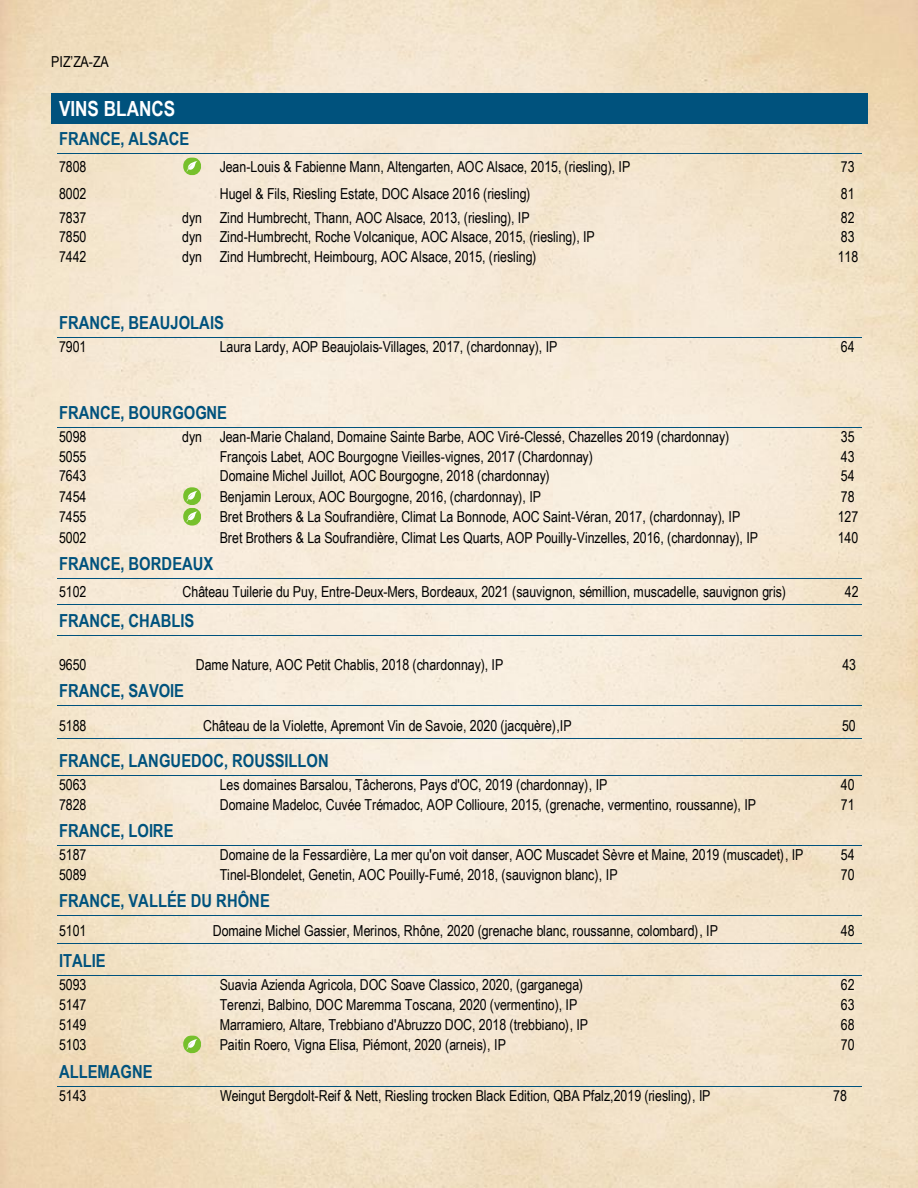
<style>
.page{position:relative;width:918px;height:1188px;background:#fff}
.page>*{position:absolute;margin:0;border:0;box-sizing:border-box;transform-origin:0 0}
.t1{font:700 20.85px "Arial Narrow";color:#fff}
.t2{font:700 18px "Arial Narrow";letter-spacing:.005em;color:#00527d}
.t3{font:15.15px "Arial Narrow";letter-spacing:-.005em;color:#000}
</style>
<div class="page">
<img style="left:0;top:0;width:918px;height:1188px">
<div style="left:59px;top:93px;width:800px;height:31px;background:#00527d"></div>
<hr style="left:57px;top:153px;width:804px;height:1px;background:#00527d">
<hr style="left:57px;top:337px;width:804px;height:1px;background:#00527d">
<hr style="left:57px;top:427px;width:804px;height:1px;background:#00527d">
<hr style="left:57px;top:578px;width:804px;height:1px;background:#00527d">
<hr style="left:57px;top:605px;width:804px;height:1px;background:#00527d">
<hr style="left:57px;top:635px;width:804px;height:1px;background:#00527d">
<hr style="left:57px;top:705px;width:804px;height:1px;background:#00527d">
<hr style="left:57px;top:738px;width:804px;height:1px;background:#00527d">
<hr style="left:57px;top:775px;width:804px;height:1px;background:#00527d">
<hr style="left:57px;top:845px;width:804px;height:1px;background:#00527d">
<hr style="left:57px;top:915px;width:804px;height:1px;background:#00527d">
<hr style="left:57px;top:943px;width:804px;height:1px;background:#00527d">
<hr style="left:57px;top:976px;width:804px;height:1px;background:#00527d">
<hr style="left:57px;top:1086px;width:804px;height:1px;background:#00527d">
<div style="left:183px;top:157px;width:18px;height:18px;background:#76c02c;border-radius:50%"></div>
<svg style="left:187px;top:161px;width:11px;height:11px"></svg>
<div style="left:183px;top:487px;width:18px;height:18px;background:#76c02c;border-radius:50%"></div>
<svg style="left:187px;top:491px;width:10px;height:10px"></svg>
<div style="left:183px;top:508px;width:18px;height:18px;background:#76c02c;border-radius:50%"></div>
<svg style="left:187px;top:511px;width:11px;height:11px"></svg>
<div style="left:183px;top:1035px;width:18px;height:18px;background:#76c02c;border-radius:50%"></div>
<svg style="left:187px;top:1039px;width:11px;height:11px"></svg>
<p class="t3" style="left:51px;top:53px;width:59px">PIZ’ZA-ZA</p>
<p class="t1" style="left:59px;top:96px;width:118px">VINS BLANCS</p>
<p class="t2" style="left:59px;top:128px;width:132px">FRANCE, ALSACE</p>
<p class="t3" style="left:59px;top:158px;width:29px">7808</p>
<p class="t3" style="left:220px;top:158px;width:412px">Jean-Louis &amp; Fabienne Mann, Altengarten, AOC Alsace, 2015, (riesling), IP</p>
<p class="t3" style="left:841px;top:158px;width:15px">73</p>
<p class="t3" style="left:59px;top:185px;width:29px">8002</p>
<p class="t3" style="left:220px;top:185px;width:312px">Hugel &amp; Fils, Riesling Estate, DOC Alsace 2016 (riesling)</p>
<p class="t3" style="left:841px;top:185px;width:15px">81</p>
<p class="t3" style="left:59px;top:208px;width:29px">7837</p>
<p class="t3" style="left:182px;top:208px;width:21px">dyn</p>
<p class="t3" style="left:220px;top:208px;width:312px">Zind Humbrecht, Thann, AOC Alsace, 2013, (riesling), IP</p>
<p class="t3" style="left:841px;top:208px;width:15px">82</p>
<p class="t3" style="left:59px;top:228px;width:29px">7850</p>
<p class="t3" style="left:182px;top:228px;width:21px">dyn</p>
<p class="t3" style="left:220px;top:228px;width:377px">Zind-Humbrecht, Roche Volcanique, AOC Alsace, 2015, (riesling), IP</p>
<p class="t3" style="left:841px;top:228px;width:15px">83</p>
<p class="t3" style="left:59px;top:248px;width:29px">7442</p>
<p class="t3" style="left:182px;top:248px;width:21px">dyn</p>
<p class="t3" style="left:220px;top:248px;width:318px">Zind Humbrecht, Heimbourg, AOC Alsace, 2015, (riesling)</p>
<p class="t3" style="left:838px;top:248px;width:22px">118</p>
<p class="t2" style="left:59px;top:312px;width:166px">FRANCE, BEAUJOLAIS</p>
<p class="t3" style="left:59px;top:338px;width:29px">7901</p>
<p class="t3" style="left:220px;top:338px;width:339px">Laura Lardy, AOP Beaujolais-Villages, 2017, (chardonnay), IP</p>
<p class="t3" style="left:841px;top:338px;width:15px">64</p>
<p class="t2" style="left:59px;top:402px;width:170px">FRANCE, BOURGOGNE</p>
<p class="t3" style="left:59px;top:428px;width:29px">5098</p>
<p class="t3" style="left:182px;top:428px;width:21px">dyn</p>
<p class="t3" style="left:220px;top:428px;width:511px">Jean-Marie Chaland, Domaine Sainte Barbe, AOC Viré-Clessé, Chazelles 2019 (chardonnay)</p>
<p class="t3" style="left:841px;top:428px;width:15px">35</p>
<p class="t3" style="left:59px;top:447px;width:29px">5055</p>
<p class="t3" style="left:220px;top:447px;width:375px">François Labet, AOC Bourgogne Vieilles-vignes, 2017 (Chardonnay)</p>
<p class="t3" style="left:841px;top:447px;width:15px">43</p>
<p class="t3" style="left:59px;top:467px;width:29px">7643</p>
<p class="t3" style="left:220px;top:467px;width:331px">Domaine Michel Juillot, AOC Bourgogne, 2018 (chardonnay)</p>
<p class="t3" style="left:841px;top:467px;width:15px">54</p>
<p class="t3" style="left:59px;top:487px;width:29px">7454</p>
<p class="t3" style="left:220px;top:487px;width:323px">Benjamin Leroux, AOC Bourgogne, 2016, (chardonnay), IP</p>
<p class="t3" style="left:841px;top:487px;width:15px">78</p>
<p class="t3" style="left:59px;top:508px;width:29px">7455</p>
<p class="t3" style="left:220px;top:508px;width:522px">Bret Brothers &amp; La Soufrandière, Climat La Bonnode, AOC Saint-Véran, 2017, (chardonnay), IP</p>
<p class="t3" style="left:838px;top:508px;width:22px">127</p>
<p class="t3" style="left:59px;top:529px;width:29px">5002</p>
<p class="t3" style="left:220px;top:529px;width:540px">Bret Brothers &amp; La Soufrandière, Climat Les Quarts, AOP Pouilly-Vinzelles, 2016, (chardonnay), IP</p>
<p class="t3" style="left:838px;top:529px;width:22px">140</p>
<p class="t2" style="left:59px;top:553px;width:156px">FRANCE, BORDEAUX</p>
<p class="t3" style="left:59px;top:583px;width:29px">5102</p>
<p class="t3" style="left:183px;top:583px;width:605px">Château Tuilerie du Puy, Entre-Deux-Mers, Bordeaux, 2021 (sauvignon, sémillion, muscadelle, sauvignon gris)</p>
<p class="t3" style="left:845px;top:583px;width:15px">42</p>
<p class="t2" style="left:59px;top:610px;width:137px">FRANCE, CHABLIS</p>
<p class="t3" style="left:59px;top:656px;width:29px">9650</p>
<p class="t3" style="left:196px;top:656px;width:309px">Dame Nature, AOC Petit Chablis, 2018 (chardonnay), IP</p>
<p class="t3" style="left:842px;top:656px;width:15px">43</p>
<p class="t2" style="left:59px;top:680px;width:126px">FRANCE, SAVOIE</p>
<p class="t3" style="left:59px;top:717px;width:29px">5188</p>
<p class="t3" style="left:203px;top:717px;width:370px">Château de la Violette, Apremont Vin de Savoie, 2020 (jacquère),IP</p>
<p class="t3" style="left:842px;top:717px;width:15px">50</p>
<p class="t2" style="left:59px;top:750px;width:271px">FRANCE, LANGUEDOC, ROUSSILLON</p>
<p class="t3" style="left:59px;top:776px;width:29px">5063</p>
<p class="t3" style="left:220px;top:776px;width:389px">Les domaines Barsalou, Tâcherons, Pays d'OC, 2019 (chardonnay), IP</p>
<p class="t3" style="left:841px;top:776px;width:15px">40</p>
<p class="t3" style="left:59px;top:795px;width:29px">7828</p>
<p class="t3" style="left:220px;top:795px;width:538px">Domaine Madeloc, Cuvée Trémadoc, AOP Collioure, 2015, (grenache, vermentino, roussanne), IP</p>
<p class="t3" style="left:841px;top:795px;width:15px">71</p>
<p class="t2" style="left:59px;top:820px;width:116px">FRANCE, LOIRE</p>
<p class="t3" style="left:59px;top:846px;width:29px">5187</p>
<p class="t3" style="left:220px;top:846px;width:585px">Domaine de la Fessardière, La mer qu'on voit danser, AOC Muscadet Sèvre et Maine, 2019 (muscadet), IP</p>
<p class="t3" style="left:841px;top:846px;width:15px">54</p>
<p class="t3" style="left:59px;top:866px;width:29px">5089</p>
<p class="t3" style="left:220px;top:866px;width:399px">Tinel-Blondelet, Genetin, AOC Pouilly-Fumé, 2018, (sauvignon blanc), IP</p>
<p class="t3" style="left:841px;top:866px;width:15px">70</p>
<p class="t2" style="left:59px;top:890px;width:212px">FRANCE, VALLÉE DU RHÔNE</p>
<p class="t3" style="left:59px;top:922px;width:29px">5101</p>
<p class="t3" style="left:213px;top:922px;width:507px">Domaine Michel Gassier, Merinos, Rhône, 2020 (grenache blanc, roussanne, colombard), IP</p>
<p class="t3" style="left:841px;top:922px;width:15px">48</p>
<p class="t2" style="left:59px;top:950px;width:48px">ITALIE</p>
<p class="t3" style="left:59px;top:976px;width:29px">5093</p>
<p class="t3" style="left:220px;top:976px;width:365px">Suavia Azienda Agricola, DOC Soave Classico, 2020, (garganega)</p>
<p class="t3" style="left:841px;top:976px;width:15px">62</p>
<p class="t3" style="left:59px;top:996px;width:29px">5147</p>
<p class="t3" style="left:220px;top:996px;width:359px">Terenzi, Balbino, DOC Maremma Toscana, 2020 (vermentino), IP</p>
<p class="t3" style="left:841px;top:996px;width:15px">63</p>
<p class="t3" style="left:59px;top:1016px;width:29px">5149</p>
<p class="t3" style="left:220px;top:1016px;width:370px">Marramiero, Altare, Trebbiano d'Abruzzo DOC, 2018 (trebbiano), IP</p>
<p class="t3" style="left:841px;top:1016px;width:15px">68</p>
<p class="t3" style="left:59px;top:1036px;width:29px">5103</p>
<p class="t3" style="left:220px;top:1036px;width:288px">Paitin Roero, Vigna Elisa, Piémont, 2020 (arneis), IP</p>
<p class="t3" style="left:841px;top:1036px;width:15px">70</p>
<p class="t2" style="left:59px;top:1061px;width:95px">ALLEMAGNE</p>
<p class="t3" style="left:59px;top:1087px;width:29px">5143</p>
<p class="t3" style="left:220px;top:1087px;width:492px">Weingut Bergdolt-Reif &amp; Nett, Riesling trocken Black Edition, QBA Pfalz,2019 (riesling), IP</p>
<p class="t3" style="left:833px;top:1087px;width:15px">78</p>
</div>
